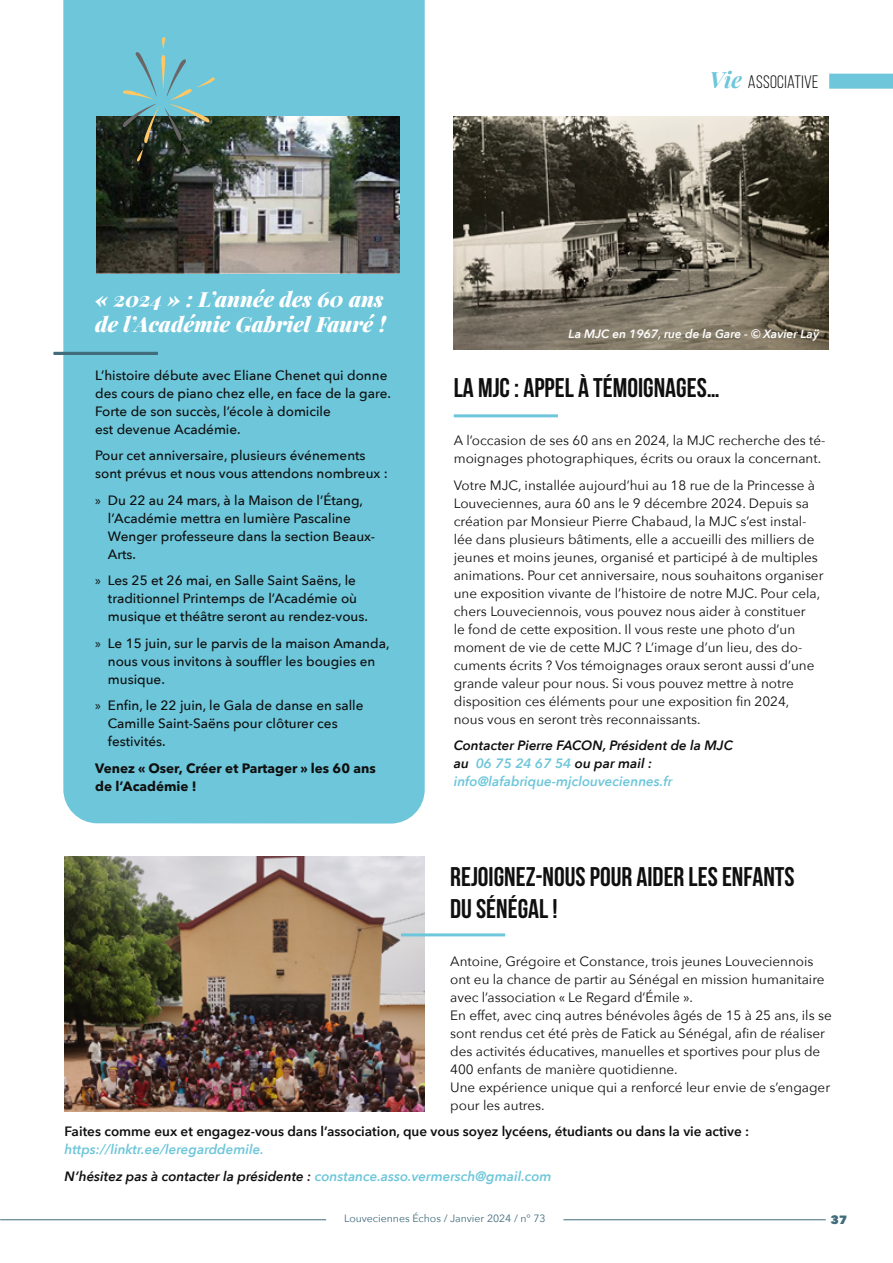
<style>
.page{position:relative;width:893px;height:1263px;background:#fff}
.page>*{position:absolute;margin:0;border:0;box-sizing:border-box;transform-origin:0 0}
.t1{font:700 27px/32.4px "Bebas Neue";color:#0f0f0f}
.t2{font:italic 900 21px/25.2px "Playfair Display";color:#fff}
.t3{font:18px "Bebas Neue";letter-spacing:.02em;color:#0a0a0a}
.t4{font:13.5px/18px "Avenir Next";color:#0f0f0f}
.t5{font:500 13.5px/18px "Avenir Next";color:#0f0f0f}
.t6{font:italic 600 13.5px/26.5px "Avenir Next";color:#6dc6da}
.t7{font:italic 600 13.5px/18px "Avenir Next";color:#0f0f0f}
.t8{font:600 13.5px "Avenir Next";color:#0f0f0f}
.t9{font:700 13.5px/18px "Avenir Next LT Pro";color:#0f0f0f}
.t10{font:italic 600 12px "Avenir Next";color:#fff}
.t11{font:800 12px "Avenir Next";color:#406c7c}
.t12{font:10.5px "Avenir Next";color:#406c7c}
.s1{font-family:"Playfair Display";font-weight:700;font-style:italic;font-size:22.5px;color:#6dc6da}
.s2{font-family:"Myriad Pro";font-weight:400}
.s3{color:#6dc6da}
.s4{color:#0f0f0f}
</style>
<div class="page">
<hr style="left:563px;top:1219px;width:263px;height:1px;background:#406c7c">
<hr style="left:0;top:1219px;width:326px;height:1px;background:#406c7c">
<div style="left:63px;top:0;width:362px;height:823px;background:#6dc6da"></div>
<img style="left:96px;top:117px;width:303px;height:156px">
<hr style="left:54px;top:352px;width:104px;height:3px;background:#406c7c">
<svg style="left:123px;top:37px;width:93px;height:125px;background:#5a8f93"></svg>
<hr style="left:454px;top:414px;width:104px;height:3px;background:#6dc6da">
<img style="left:454px;top:117px;width:375px;height:233px">
<img style="left:65px;top:857px;width:360px;height:254px">
<hr style="left:401px;top:933px;width:104px;height:3px;background:#6dc6da">
<div style="left:829px;top:74px;width:64px;height:15px;background:#6dc6da"></div>
<h3 class="t3" style="left:710px;top:72px;width:110px"><span class="s1">Vie</span> ASSOCIATIVE</h3>
<h2 class="t2" style="left:95px;top:284px;width:292px">« 2024 » : L’année des 60 ans de l’Académie Gabriel Fauré !</h2>
<p class="t5" style="left:95px;top:365px;width:297px">L’histoire débute avec Eliane Chenet qui donne des cours de piano chez elle, en face de la gare.<br>Forte de son succès, l’école à domicile<br>est devenue Académie.</p>
<p class="t5" style="left:95px;top:446px;width:294px">Pour cet anniversaire, plusieurs événements sont prévus et nous vous attendons nombreux :</p>
<p class="t5" style="left:108px;top:490px;width:269px;text-indent:-13px"><span class="s2">»</span> Du 22 au 24 mars, à la Maison de l’Étang, l’Académie mettra en lumière Pascaline<br>Wenger professeure dans la section Beaux-<br>Arts.</p>
<p class="t5" style="left:108px;top:571px;width:262px;text-indent:-13px"><span class="s2">»</span> Les 25 et 26 mai, en Salle Saint Saëns, le traditionnel Printemps de l’Académie où musique et théâtre seront au rendez-vous.</p>
<p class="t5" style="left:108px;top:633px;width:283px;text-indent:-13px"><span class="s2">»</span> Le 15 juin, sur le parvis de la maison Amanda, nous vous invitons à souffler les bougies en musique.</p>
<p class="t5" style="left:108px;top:696px;width:257px;text-indent:-13px"><span class="s2">»</span> Enfin, le 22 juin, le Gala de danse en salle<br>Camille Saint-Saëns pour clôturer ces festivités.</p>
<p class="t9" style="left:95px;top:759px;width:282px">Venez « Oser, Créer et Partager » les 60 ans de l’Académie !</p>
<p class="t10" style="left:569px;top:323px;width:252px">La MJC en 1967, rue de la Gare - © Xavier Laÿ</p>
<h1 class="t1" style="left:454px;top:371px;width:267px">LA MJC : APPEL À TÉMOIGNAGES…</h1>
<p class="t4" style="left:454px;top:431px;width:373px">A l’occasion de ses 60 ans en 2024, la MJC recherche des té&shy;moignages photographiques, écrits ou oraux la concernant.</p>
<p class="t4" style="left:454px;top:475px;width:371px">Votre MJC, installée aujourd’hui au 18 rue de la Princesse à Louveciennes, aura 60 ans le 9 décembre 2024. Depuis sa création par Monsieur Pierre Chabaud, la MJC s’est instal&shy;lée dans plusieurs bâtiments, elle a accueilli des milliers de jeunes et moins jeunes, organisé et participé à de multiples animations. Pour cet anniversaire, nous souhaitons organiser une exposition vivante de l’histoire de notre MJC. Pour cela, chers Louveciennois, vous pouvez nous aider à constituer<br>le fond de cette exposition. Il vous reste une photo d’un moment de vie de cette MJC ? L’image d’un lieu, des do&shy;cuments écrits ? Vos témoignages oraux seront aussi d’une grande valeur pour nous. Si vous pouvez mettre à notre disposition ces éléments pour une exposition fin 2024,<br>nous vous en seront très reconnaissants.</p>
<p class="t7" style="left:454px;top:736px;width:281px">Contacter Pierre FACON, Président de la MJC au <span class="s3">06 75 24 67 54</span> ou par mail : <span class="s3">info@lafabrique-mjclouveciennes.fr</span></p>
<h1 class="t1" style="left:450px;top:860px;width:346px">REJOIGNEZ-NOUS POUR AIDER LES ENFANTS<br>DU SÉNÉGAL !</h1>
<p class="t4" style="left:450px;top:951px;width:383px">Antoine, Grégoire et Constance, trois jeunes Louveciennois ont eu la chance de partir au Sénégal en mission humanitaire avec l’association « Le Regard d’Émile ».<br>En effet, avec cinq autres bénévoles âgés de 15 à 25 ans, ils se sont rendus cet été près de Fatick au Sénégal, afin de réaliser des activités éducatives, manuelles et sportives pour plus de 400 enfants de manière quotidienne.<br>Une expérience unique qui a renforcé leur envie de s’engager pour les autres.</p>
<p class="t8" style="left:65px;top:1120px;width:686px">Faites comme eux et engagez-vous dans l’association, que vous soyez lycéens, étudiants ou dans la vie active :</p>
<p class="t6" style="left:65px;top:1136px;width:489px">https://linktr.ee/leregarddemile.<br><span class="s4">N’hésitez pas à contacter la présidente :</span> constance.asso.vermersch@gmail.com</p>
<p class="t12" style="left:344px;top:1210px;width:203px">Louveciennes Échos / Janvier 2024 / n° 73</p>
<p class="t11" style="left:830px;top:1212px;width:18px">37</p>
</div>
